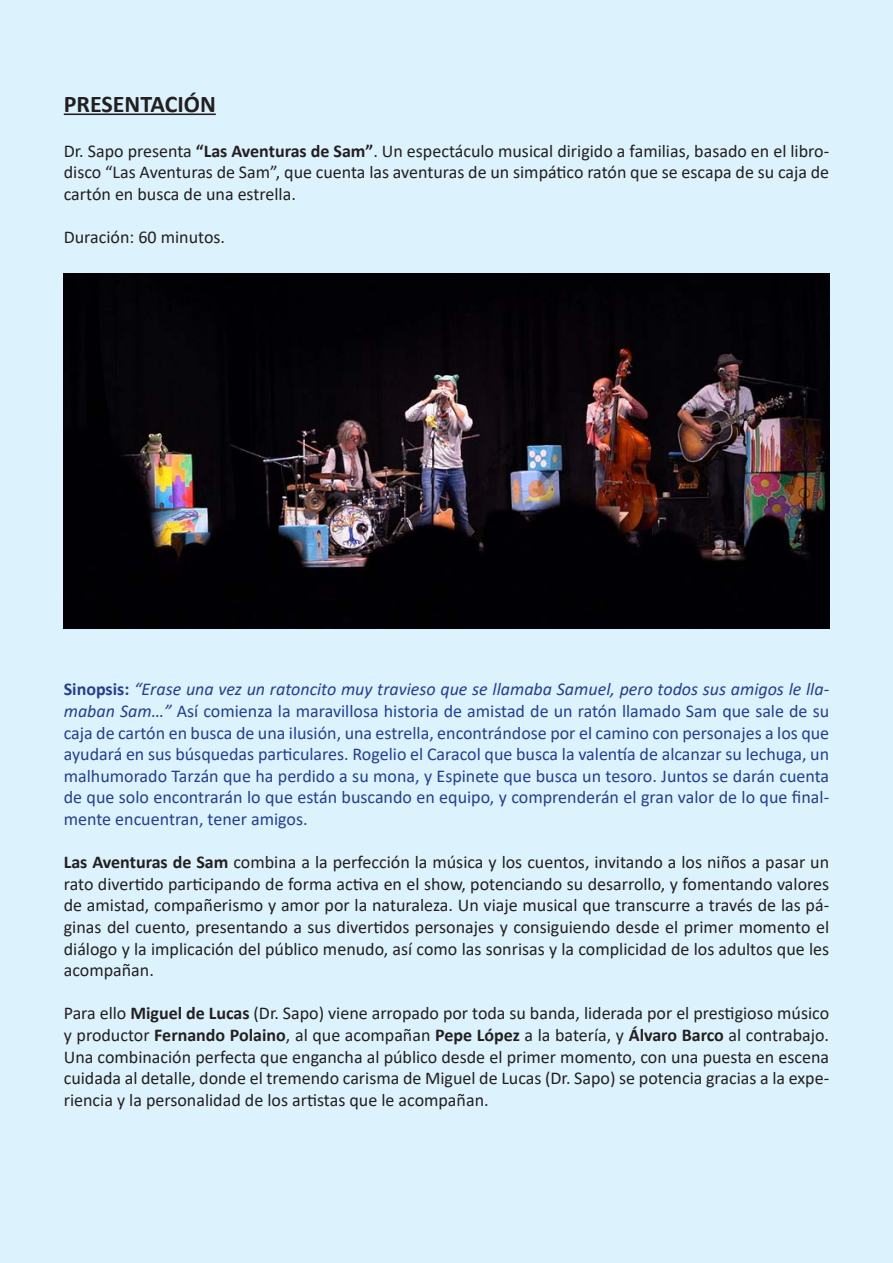
<style>
.page{position:relative;width:893px;height:1263px;background:#dcf2fc}
.page>*{position:absolute;margin:0;border:0;box-sizing:border-box;transform-origin:0 0}
.t1{font:700 24px "Calibri";color:#231f20}
.t2{font:18px/21.6px "Calibri";color:#231f20;text-align:justify}
.t3{font:18px/21.6px "Calibri";color:#253f8e;text-align:justify}
.s1{font-weight:700}
.s2{font-style:italic}
</style>
<div class="page">
<img style="left:64px;top:274px;width:765px;height:354px">
<hr style="left:64px;top:113px;width:152px;height:2px;background:#231f20">
<p class="t1" style="left:64px;top:87px;width:154px">PRESENTACIÓN</p>
<p class="t2" style="left:64px;top:139px;width:767px">Dr. Sapo presenta <span class="s1">“Las Aventuras de Sam”</span>. Un espectáculo musical dirigido a familias, basado en el libro&shy;disco “Las Aventuras de Sam”, que cuenta las aventuras de un simpático ratón que se escapa de su caja de cartón en busca de una estrella.</p>
<p class="t2" style="left:64px;top:226px;width:163px">Duración: 60 minutos.</p>
<p class="t3" style="left:64px;top:678px;width:767px"><span class="s1">Sinopsis:</span> <span class="s2">“Erase una vez un ratoncito muy travieso que se llamaba Samuel, pero todos sus amigos le lla&shy;maban Sam…”</span> Así comienza la maravillosa historia de amistad de un ratón llamado Sam que sale de su caja de cartón en busca de una ilusión, una estrella, encontrándose por el camino con personajes a los que ayudará en sus búsquedas particulares. Rogelio el Caracol que busca la valentía de alcanzar su lechuga, un malhumorado Tarzán que ha perdido a su mona, y Espinete que busca un tesoro. Juntos se darán cuenta de que solo encontrarán lo que están buscando en equipo, y comprenderán el gran valor de lo que final&shy;mente encuentran, tener amigos.</p>
<p class="t2" style="left:64px;top:851px;width:767px"><span class="s1">Las Aventuras de Sam</span> combina a la perfección la música y los cuentos, invitando a los niños a pasar un rato divertido participando de forma activa en el show, potenciando su desarrollo, y fomentando valores de amistad, compañerismo y amor por la naturaleza. Un viaje musical que transcurre a través de las pá&shy;ginas del cuento, presentando a sus divertidos personajes y consiguiendo desde el primer momento el diálogo y la implicación del público menudo, así como las sonrisas y la complicidad de los adultos que les acompañan.</p>
<p class="t2" style="left:64px;top:1002px;width:767px">Para ello <span class="s1">Miguel de Lucas</span> (Dr. Sapo) viene arropado por toda su banda, liderada por el prestigioso músico y productor <span class="s1">Fernando Polaino</span>, al que acompañan <span class="s1">Pepe López</span> a la batería, y <span class="s1">Álvaro Barco</span> al contrabajo.<br>Una combinación perfecta que engancha al público desde el primer momento, con una puesta en escena cuidada al detalle, donde el tremendo carisma de Miguel de Lucas (Dr. Sapo) se potencia gracias a la expe&shy;riencia y la personalidad de los artistas que le acompañan.</p>
</div>
